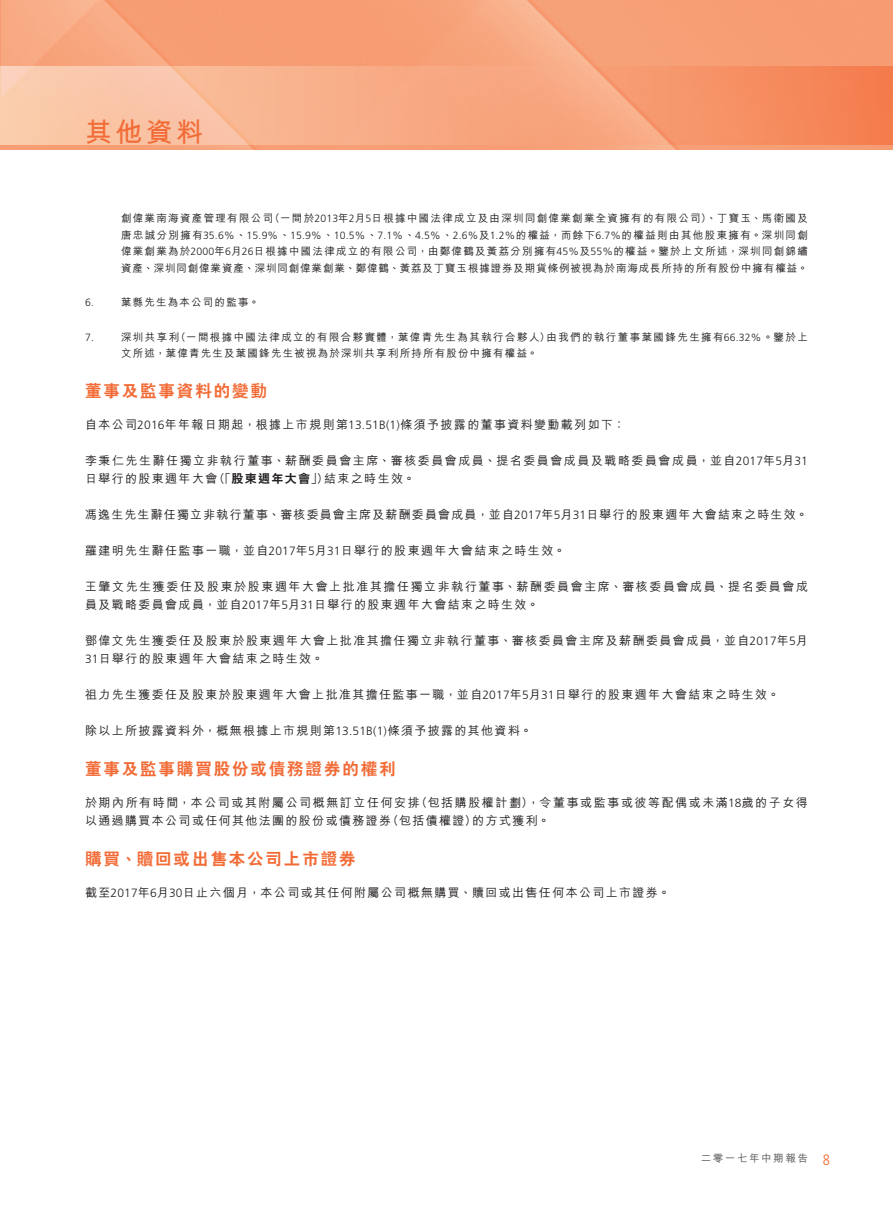
<style>
.page{position:relative;width:893px;height:1212px;background:#fff}
.page>*{position:absolute;margin:0;border:0;box-sizing:border-box;transform-origin:0 0}
.t1{font:700 27px "M Hei HK";color:#f26b36}
._03_H1{font:800 16.5px "C Hei 2 HK";letter-spacing:.115em;color:#f26b36}
.t2{font:300 condensed 15px "Frutiger LT Std";color:#f26b36}
._01_Body_Text{font:500 12px/18px "M Hei HK";letter-spacing:.115em;color:#231f20}
._01_Body_Text-2{font:500 12px "M Hei HK";letter-spacing:.095em;color:#231f20}
._01_Body_Text-3{font:800 12px "C Hei 2 HK";letter-spacing:.115em;color:#231f20}
._21_IN0__Note{font:500 10.5px/16.5px "M Hei HK";letter-spacing:.12em;color:#231f20}
.t3{font:700 10.5px "M Hei HK";letter-spacing:.15em;color:#6c6d70}
._21_IN0__Note-2{font:300 10.5px "Frutiger LT Std";color:#231f20}
.s1{font-family:"Frutiger LT Std";font-weight:300}
.s2{font-family:"M Hei HK";font-weight:500}
</style>
<div class="page">
<img style="left:0;top:0;width:893px;height:149px">
<svg style="left:0;top:66px;width:893px;height:78px"></svg>
<h1 class="t1" style="left:85px;top:112px;width:120px">其他資料</h1>
<p class="_21_IN0__Note-2" style="left:85px;top:296px;width:10px">6.</p>
<p class="_21_IN0__Note-2" style="left:85px;top:331px;width:10px">7.</p>
<p class="_21_IN0__Note" style="left:269px;top:209px;width:540px">（一間於<span class="s1">2013</span>年月<span class="s1">2 5</span>日根據中國法律成立及由深圳同創偉業創業全資擁有的有限公司）、丁寶玉、馬衛國及</p>
<p class="_21_IN0__Note" style="left:121px;top:209px;width:688px">創偉業南海資產管理有限公司<br>唐忠誠分別擁有<span class="s1">35.6%</span>、<span class="s1">15.9%</span>、<span class="s1">15.9%</span>、<span class="s1">10.5%</span>、<span class="s1">7.1%</span>、<span class="s1">4.5%</span>、<span class="s1">2.6%</span>及<span class="s1">1.2%</span>的權益，而餘下<span class="s1">6.7%</span>的權益則由其他股東擁有。深圳同創偉業創業為於<span class="s1">2000</span>年月<span class="s1">6 26</span>日根據中國法律成立的有限公司，由鄭偉鶴及黃荔分別擁有<span class="s1">45%</span>及<span class="s1">55%</span>的權益。鑒於上文所述，深圳同創錦繡資產、深圳同創偉業資產、深圳同創偉業創業、鄭偉鶴、黃荔及丁寶玉根據證券及期貨條例被視為於南海成長所持的所有股份中擁有權益。</p>
<p class="_21_IN0__Note" style="left:121px;top:293px;width:140px">葉縣先生為本公司的監事。</p>
<p class="_21_IN0__Note" style="left:175px;top:328px;width:376px">（一間根據中國法律成立的有限合夥實體，葉偉青先生為其執行合夥人）</p>
<p class="_21_IN0__Note" style="left:546px;top:328px;width:263px">由我們的執行董事葉國鋒先生擁有<span class="s1">66.32%</span>。鑒於上</p>
<p class="_21_IN0__Note" style="left:121px;top:328px;width:60px">深圳共享利</p>
<p class="_21_IN0__Note" style="left:121px;top:344px;width:418px">文所述，葉偉青先生及葉國鋒先生被視為於深圳共享利所持所有股份中擁有權益。</p>
<p class="_03_H1" style="left:85px;top:380px;width:183px">董事及監事資料的變動</p>
<p class="_01_Body_Text" style="left:85px;top:415px;width:542px">自本公司<span class="s1">2016</span>年年報日期起，根據上市規則第<span class="s1">13.51 )1(B</span> 條須予披露的董事資料變動載列如下：</p>
<p class="_01_Body_Text" style="left:324px;top:451px;width:485px;text-indent:-239px">李秉仁先生辭任獨立非執行董事、薪酬委員會主席、審核委員會成員、提名委員會成員及戰略委員會成員，並自<span class="s1">2017</span>年月<span class="s1">5 31</span>結束之時生效。</p>
<p class="_01_Body_Text" style="left:85px;top:469px;width:134px">日舉行的股東週年大會</p>
<p class="_01_Body_Text-2" style="left:85px;top:506px;width:724px">馮逸生先生辭任獨立非執行董事、審核委員會主席及薪酬委員會成員，並自<span class="s1">2017</span>年月<span class="s1">5 31</span>日舉行的股東週年大會結束之時生效。</p>
<p class="_01_Body_Text" style="left:85px;top:541px;width:482px">羅建明先生辭任監事一職，並自<span class="s1">2017</span>年月<span class="s1">5 31</span>日舉行的股東週年大會結束之時生效。</p>
<p class="_01_Body_Text" style="left:85px;top:577px;width:724px">王肇文先生獲委任及股東於股東週年大會上批准其擔任獨立非執行董事、薪酬委員會主席、審核委員會成員、提名委員會成員及戰略委員會成員，並自<span class="s1">2017</span>年月<span class="s1">5 31</span>日舉行的股東週年大會結束之時生效。</p>
<p class="_01_Body_Text" style="left:85px;top:631px;width:724px">鄧偉文先生獲委任及股東於股東週年大會上批准其擔任獨立非執行董事、審核委員會主席及薪酬委員會成員，並自<span class="s1">2017</span>年月<span class="s1">5<br>31</span>日舉行的股東週年大會結束之時生效。</p>
<p class="_01_Body_Text" style="left:85px;top:685px;width:696px">祖力先生獲委任及股東於股東週年大會上批准其擔任監事一職，並自<span class="s1">2017</span>年月<span class="s1">5 31</span>日舉行的股東週年大會結束之時生效。</p>
<p class="_01_Body_Text" style="left:85px;top:721px;width:449px">除以上所披露資料外，概無根據上市規則第<span class="s1">13.51 )1(B</span> 條須予披露的其他資料。</p>
<p class="_03_H1" style="left:85px;top:758px;width:312px">董事及監事購買股份或債務證券的權利</p>
<p class="_01_Body_Text" style="left:415px;top:793px;width:394px">（包括購股權計劃，）令董事或監事或彼等配偶或未滿<span class="s1">18</span>歲的子女得</p>
<p class="_01_Body_Text-3" style="left:213px;top:470px;width:117px"><span class="s2">（「</span>股東週年大會<span class="s2">」）</span></p>
<p class="_01_Body_Text" style="left:85px;top:793px;width:336px">於期內所有時間，本公司或其附屬公司概無訂立任何安排</p>
<p class="_01_Body_Text" style="left:472px;top:811px;width:79px">的方式獲利。</p>
<p class="_01_Body_Text" style="left:387px;top:811px;width:91px">（包括債權證）</p>
<p class="_01_Body_Text" style="left:85px;top:811px;width:308px">以通過購買本公司或任何其他法團的股份或債務證券</p>
<p class="_03_H1" style="left:85px;top:848px;width:272px">購買、贖回或出售本公司上市證券</p>
<p class="_01_Body_Text" style="left:85px;top:883px;width:586px">截至<span class="s1">2017</span>年月<span class="s1">6 30</span>日止六個月，本公司或其任何附屬公司概無購買、贖回或出售任何本公司上市證券。</p>
<p class="t3" style="left:701px;top:1151px;width:109px">二零一七年中期報告</p>
<p class="t2" style="left:823px;top:1151px;width:9px">8</p>
</div>
